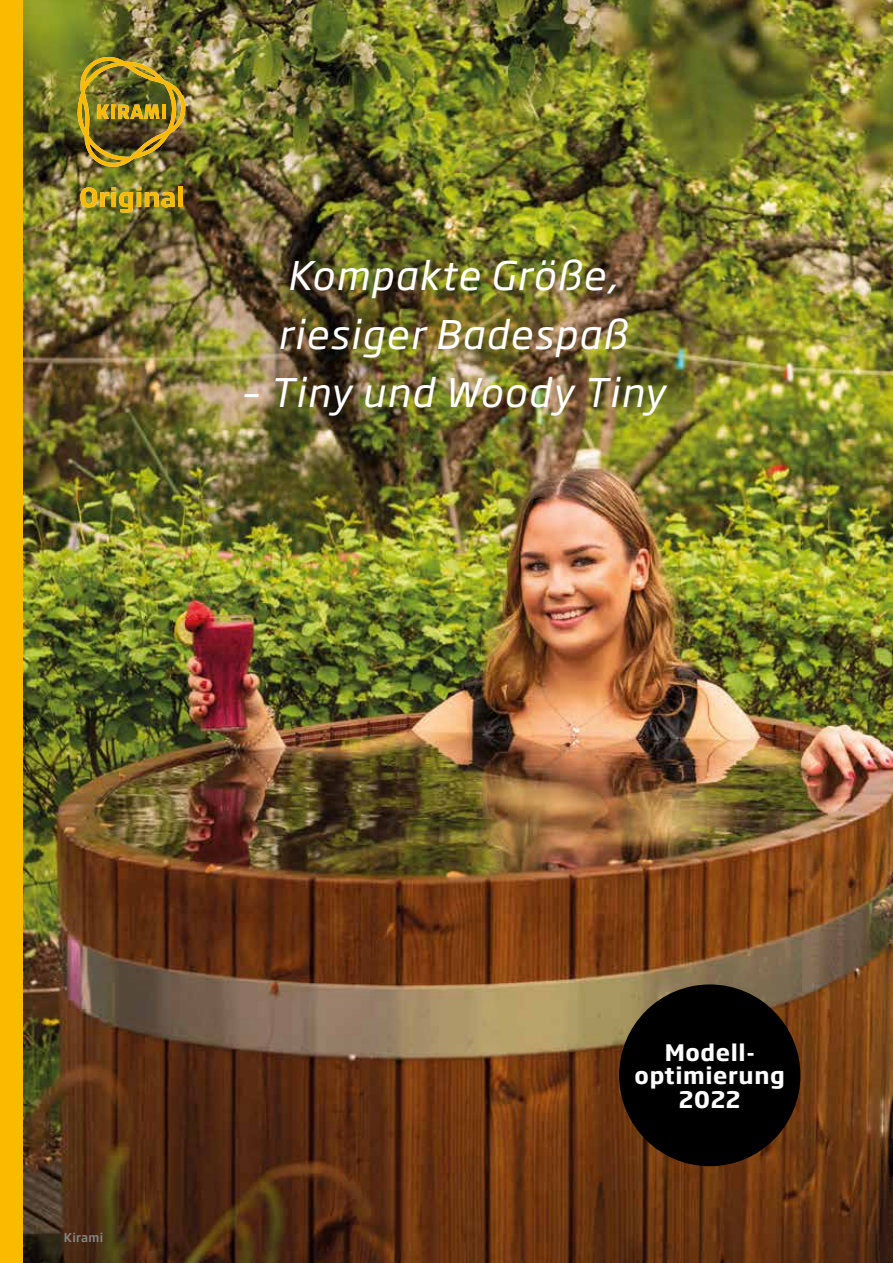
<style>
.page{position:relative;width:893px;height:1263px;background:#fff}
.page>*{position:absolute;margin:0;border:0;box-sizing:border-box;transform-origin:0 0}
.t1{font:italic 39px/58.5px "Soho Gothic Pro";letter-spacing:.04em;color:#fff}
.t2{font:700 22.5px/23.2px "Soho Gothic Pro";letter-spacing:.03em;color:#fff;text-align:center}
.t3{font:500 12px "Soho Gothic Pro";letter-spacing:.03em;color:#878787}
</style>
<div class="page">
<img style="left:23px;top:0;width:870px;height:1263px">
<div style="left:0;top:0;width:23px;height:1263px;background:#fbba00"></div>
<img style="left:77px;top:54px;width:109px;height:116px">
<img style="left:80px;top:187px;width:95px;height:26px">
<hr style="left:178px;top:187px;width:4px;height:20px;background:#fbba00">
<div style="left:619px;top:984px;width:181px;height:182px;background:#000;border-radius:50%"></div>
<p class="t1" style="left:278px;top:245px;width:351px">Kompakte Größe, riesiger Badespaß</p>
<p class="t1" style="left:240px;top:362px;width:426px">– Tiny und Woody Tiny</p>
<p class="t3" style="left:64px;top:1228px;width:41px">Kirami</p>
<p class="t2" style="left:635px;top:1040px;width:152px">Modell&shy;optimierung<br>2022</p>
</div>
